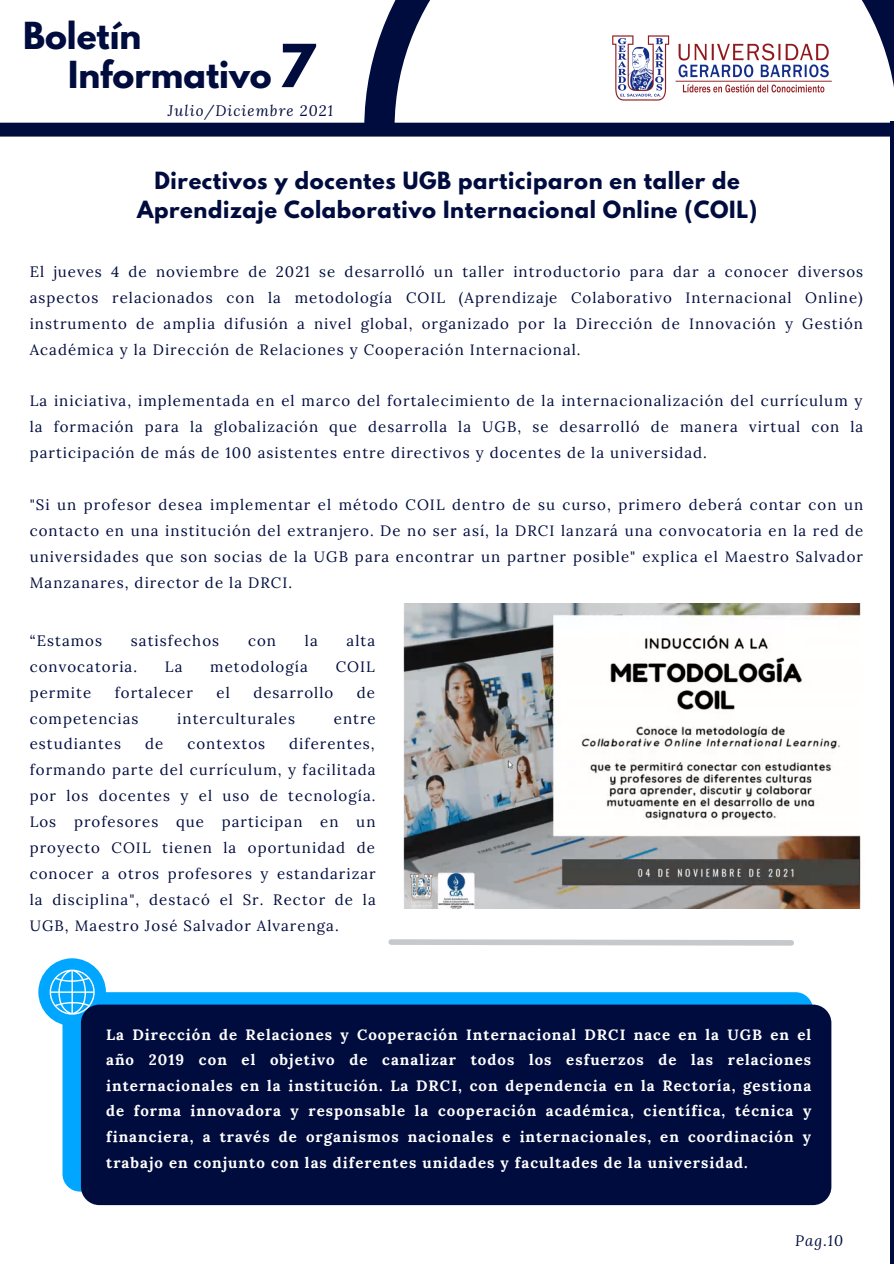
<style>
.page{position:relative;width:894px;height:1264px;background:#fff}
.page>*{position:absolute;margin:0;border:0;box-sizing:border-box;transform-origin:0 0}
.t1{font:700 52.5px "League Spartan";color:#000c3e}
.t2{font:700 33px "League Spartan";color:#000c3e}
.t3{font:700 21px/29.2px "League Spartan";letter-spacing:.03em;color:#000c3e;text-align:center}
.t4{font:15px/26px "Lora";letter-spacing:.07em;color:#000c3e;text-align:justify}
.t5{font:700 15px/25.7px "Lora";letter-spacing:.07em;color:#fff;text-align:justify}
.t6{font:italic 15px "Lora";letter-spacing:.07em;color:#000c3e}
</style>
<div class="page">
<svg style="left:0;top:123px;width:890px;height:14px;background:#0a1545"></svg>
<hr style="left:890px;top:121px;width:3px;height:1142px;background:#000c3e">
<svg style="left:364px;top:0;width:529px;height:129px"></svg>
<img style="left:404px;top:603px;width:457px;height:305px">
<div style="left:38px;top:958px;width:68px;height:67px;background:#00a6ff;border-radius:50%"></div>
<div style="left:62px;top:992px;width:750px;height:199px;background:#00a6ff;border-radius:17px"></div>
<div style="left:81px;top:1004px;width:750px;height:201px;background:#000c3e"></div>
<svg style="left:50px;top:969px;width:45px;height:45px"></svg>
<svg style="left:388px;top:939px;width:406px;height:7px;background:#d1d3d5"></svg>
<p class="t2" style="left:23px;top:20px;width:120px">Boletín</p>
<p class="t2" style="left:68px;top:58px;width:205px">Informativo</p>
<p class="t1" style="left:278px;top:40px;width:38px">7</p>
<p class="t6" style="left:168px;top:101px;width:166px">Julio/Diciembre 2021</p>
<p class="t3" style="left:137px;top:169px;width:621px">Directivos y docentes UGB participaron en taller de<br>Aprendizaje Colaborativo Internacional Online (COIL)</p>
<p class="t4" style="left:30px;top:258px;width:834px">El jueves 4 de noviembre de 2021 se desarrolló un taller introductorio para dar a conocer diversos aspectos relacionados con la metodología COIL (Aprendizaje Colaborativo Internacional Online) instrumento de amplia difusión a nivel global, organizado por la Dirección de Innovación y Gestión Académica y la Dirección de Relaciones y Cooperación Internacional.</p>
<p class="t4" style="left:30px;top:388px;width:834px">La iniciativa, implementada en el marco del fortalecimiento de la internacionalización del currículum y la formación para la globalización que desarrolla la UGB, se desarrolló de manera virtual con la participación de más de 100 asistentes entre directivos y docentes de la universidad.</p>
<p class="t4" style="left:30px;top:491px;width:835px">"Si un profesor desea implementar el método COIL dentro de su curso, primero deberá contar con un contacto en una institución del extranjero. De no ser así, la DRCI lanzará una convocatoria en la red de universidades que son socias de la UGB para encontrar un partner posible" explica el Maestro Salvador Manzanares, director de la DRCI.</p>
<p class="t4" style="left:30px;top:627px;width:74px">“Estamos</p>
<p class="t4" style="left:131px;top:627px;width:90px">satisfechos</p>
<p class="t4" style="left:248px;top:627px;width:29px">con</p>
<p class="t4" style="left:305px;top:627px;width:14px">la</p>
<p class="t4" style="left:346px;top:627px;width:30px">alta</p>
<p class="t4" style="left:30px;top:653px;width:109px">convocatoria.</p>
<p class="t4" style="left:165px;top:653px;width:19px">La</p>
<p class="t4" style="left:210px;top:653px;width:99px">metodología</p>
<p class="t4" style="left:335px;top:653px;width:41px">COIL</p>
<p class="t4" style="left:30px;top:679px;width:63px">permite</p>
<p class="t4" style="left:115px;top:679px;width:80px">fortalecer</p>
<p class="t4" style="left:216px;top:679px;width:15px">el</p>
<p class="t4" style="left:253px;top:679px;width:81px">desarrollo</p>
<p class="t4" style="left:357px;top:679px;width:20px">de</p>
<p class="t4" style="left:30px;top:705px;width:110px">competencias</p>
<p class="t4" style="left:177px;top:705px;width:119px">interculturales</p>
<p class="t4" style="left:334px;top:705px;width:43px">entre</p>
<p class="t4" style="left:30px;top:731px;width:93px">estudiantes</p>
<p class="t4" style="left:145px;top:731px;width:20px">de</p>
<p class="t4" style="left:187px;top:731px;width:79px">contextos</p>
<p class="t4" style="left:30px;top:731px;width:347px;text-indent:259px">diferentes, formando parte del currículum, y facilitada por los docentes y el uso de tecnología.<br>Los profesores que participan en un proyecto COIL tienen la oportunidad de conocer a otros profesores y estandarizar la disciplina", destacó el Sr. Rector de la UGB, Maestro José Salvador Alvarenga.</p>
<p class="t5" style="left:106px;top:1021px;width:706px">La Dirección de Relaciones y Cooperación Internacional DRCI nace en la UGB en el año 2019 con el objetivo de canalizar todos los esfuerzos de las relaciones internacionales en la institución. La DRCI, con dependencia en la Rectoría, gestiona de forma innovadora y responsable la cooperación académica, científica, técnica y financiera, a través de organismos nacionales e internacionales, en coordinación y trabajo en conjunto con las diferentes unidades y facultades de la universidad.</p>
<p class="t6" style="left:795px;top:1230px;width:49px">Pag.10</p>
</div>
